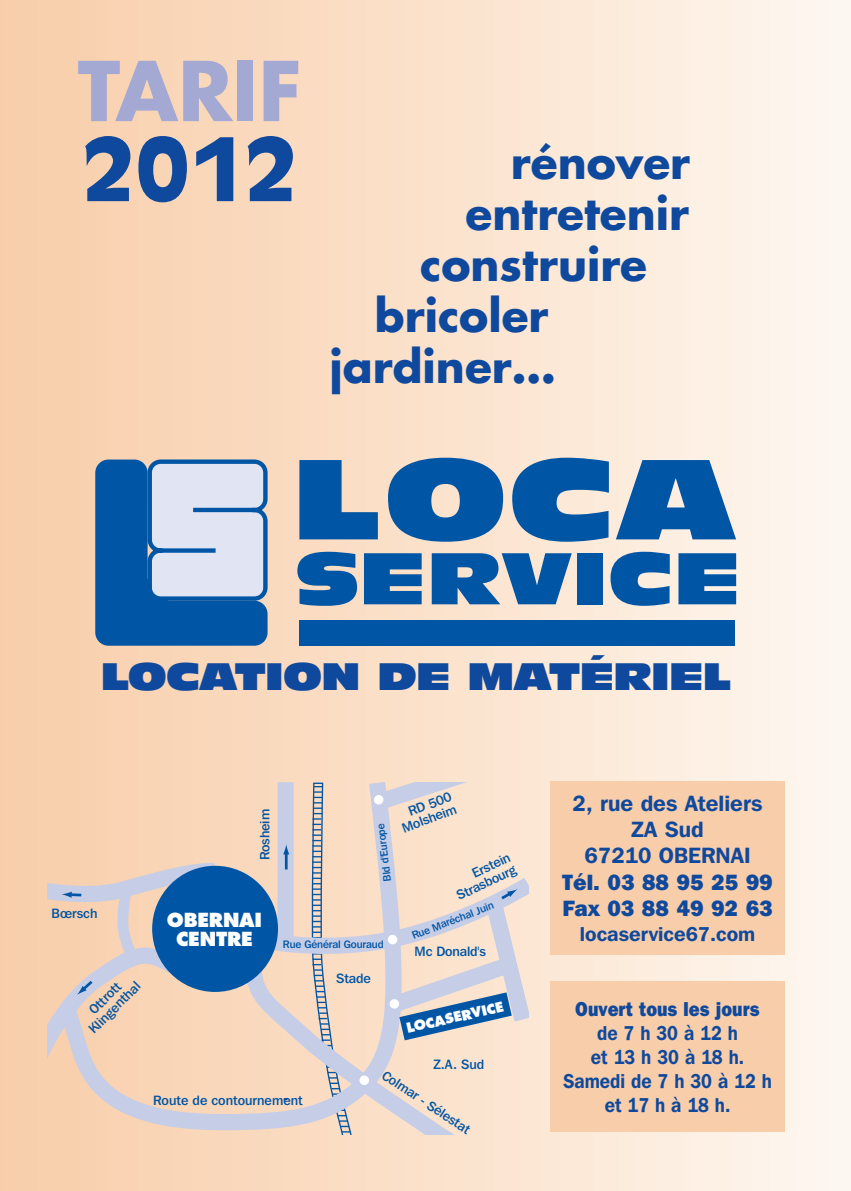
<style>
.page{position:relative;width:851px;height:1191px;background:#fff}
.page>*{position:absolute;margin:0;border:0;box-sizing:border-box;transform-origin:0 0}
.t1{font:900 86px "Incised 901 BT";color:#0f499d}
.t2{font:700 80px "Futura";color:#a3a9d3}
.t3{font:700 44px "Futura";color:#0f499d}
.t4{font:36px "Incised 901 BT Nord";letter-spacing:-.02em;color:#0f499d}
.t5{font:600 22px/26.4px "Franklin Gothic IT Cby BT";color:#0f499d;text-align:center}
.t6{font:800 22px/26.4px "Franklin Gothic IT Cby BT";color:#0f499d}
.t7{font:600 20px/24px "Franklin Gothic IT Cby BT";color:#0f499d;text-align:center;scale:.89 1}
.t8{font:800 20px "Franklin Gothic IT Cby BT";color:#0f499d;scale:.89 1}
.t9{font:600 20px "Franklin Gothic IT Cby BT";color:#0f499d}
.t10{font:800 18.8px/18.8px "Futura";letter-spacing:-.01em;color:#fff;text-align:center}
.t11{font:600 15px "Franklin Gothic IT Cby BT";color:#0f499d}
.t12{font:500 13.4px/13.4px "Franklin Gothic IT Cby BT";color:#0155a5;text-align:right}
.t13{font:800 13.4px "Futura";color:#fff}
.t14{font:500 10.8px "Franklin Gothic IT Cby BT";letter-spacing:-.01em;color:#0155a5}
</style>
<div class="page">
<div style="left:0;top:0;width:850px;height:1191px;background:linear-gradient(to right,#f8cda8,#fdf7f0)"></div>
<svg style="left:47px;top:782px;width:210px;height:352px;background:#f3d3b9"></svg>
<svg style="left:235px;top:976px;width:22px;height:158px;background:#f1d6c2"></svg>
<div style="left:152px;top:865px;width:126px;height:127px;background:#0155a5;border-radius:50%"></div>
<svg style="left:47px;top:856px;width:184px;height:216px"></svg>
<svg style="left:257px;top:782px;width:271px;height:352px;background:#e0d3cd"></svg>
<div style="left:359px;top:1075px;width:10px;height:10px;background:#fff;border-radius:50%"></div>
<div style="left:550px;top:781px;width:234px;height:173px;background:#f8cda9"></div>
<div style="left:550px;top:981px;width:234px;height:151px;background:#f8cda9"></div>
<svg style="left:95px;top:458px;width:175px;height:187px;background:#6a97c7"></svg>
<hr style="left:193px;top:508px;width:61px;height:4px;background:#0155a5">
<div style="left:161px;top:548px;width:54px;height:5px;background:#0155a5"></div>
<div style="left:299px;top:620px;width:435px;height:25px;background:#0155a5"></div>
<svg style="left:299px;top:460px;width:79px;height:79px;background:#4e7faf"></svg>
<svg style="left:388px;top:458px;width:115px;height:84px;background:#3e77ae"></svg>
<svg style="left:512px;top:458px;width:96px;height:84px;background:#417ab1"></svg>
<svg style="left:615px;top:460px;width:121px;height:79px;background:#4981b6"></svg>
<svg style="left:297px;top:552px;width:60px;height:54px;background:#3471ab"></svg>
<svg style="left:364px;top:553px;width:57px;height:51px;background:#1c64a8"></svg>
<svg style="left:431px;top:553px;width:140px;height:51px;background:#3f79b0"></svg>
<div style="left:576px;top:553px;width:26px;height:51px;background:#0155a5"></div>
<svg style="left:610px;top:552px;width:59px;height:54px;background:#417bb3"></svg>
<svg style="left:678px;top:553px;width:58px;height:51px;background:#1e67ac"></svg>
<h2 class="t2" style="left:78px;top:55px;width:225px">TARIF</h2>
<h1 class="t1" style="left:81px;top:137px;width:218px">2012</h1>
<h3 class="t3" style="left:511px;top:143px;width:181px">rénover</h3>
<h3 class="t3" style="left:465px;top:194px;width:225px">entretenir</h3>
<h3 class="t3" style="left:420px;top:245px;width:228px">construire</h3>
<h3 class="t3" style="left:375px;top:296px;width:175px">bricoler</h3>
<h3 class="t3" style="left:329px;top:347px;width:228px">jardiner…</h3>
<h3 class="t4" style="left:101px;top:662px;width:632px">LOCATION DE MATÉRIEL</h3>
<p class="t12" style="left:52px;top:907px;width:47px">Bœrsch</p>
<p class="t12" style="left:78px;top:1017px;width:68px;text-align:center;rotate:-45deg">Ottrott<br>Klingenthal</p>
<p class="t12" style="left:259px;top:860px;width:53px;rotate:-90deg">Rosheim</p>
<h3 class="t10" style="left:167px;top:912px;width:97px">OBERNAI<br>CENTRE</h3>
<p class="t14" style="left:383px;top:882px;width:60px;rotate:-97deg">B dl dE' urope</p>
<p class="t14" style="left:283px;top:940px;width:102px">Rue Général Gouraud</p>
<p class="t12" style="left:336px;top:972px;width:36px">Stade</p>
<p class="t12" style="left:396px;top:810px;width:59px;rotate:-20deg">RD 500<br>Molsheim</p>
<p class="t12" style="left:449px;top:878px;width:66px;rotate:-25deg">Erstein<br>Strasbourg</p>
<p class="t14" style="left:411px;top:932px;width:88px;rotate:-21deg">Rue Maréchal Juin</p>
<p class="t12" style="left:414px;top:946px;width:73px">Mc Donald's</p>
<p class="t13" style="left:405px;top:1022px;width:101px;rotate:-13deg">LOCASERVICE</p>
<p class="t12" style="left:153px;top:1094px;width:151px">Route de contournement</p>
<p class="t11" style="left:283px;top:1093px;width:7px">-</p>
<p class="t12" style="left:433px;top:1058px;width:52px">Z.A. Sud</p>
<p class="t12" style="left:386px;top:1069px;width:104px;rotate:33deg">Colmar - Sélestat</p>
<h3 class="t5" style="left:572px;top:791px;width:191px">2, rue des Ateliers<br>ZA Sud<br>67210 OBERNAI</h3>
<h3 class="t6" style="left:562px;top:871px;width:212px">Tél. 03 88 95 25 99<br>Fax 03 88 49 92 63</h3>
<h3 class="t9" style="left:579px;top:927px;width:177px">locaservice67.com</h3>
<h3 class="t8" style="left:575px;top:1002px;width:209px">Ouvert tous les jours</h3>
<h3 class="t7" style="left:563px;top:1022px;width:236px">de7h30à12h et13h30à18h.<br>Samedi de 7 h 30 à 12 h et17hà18h.</h3>
</div>
